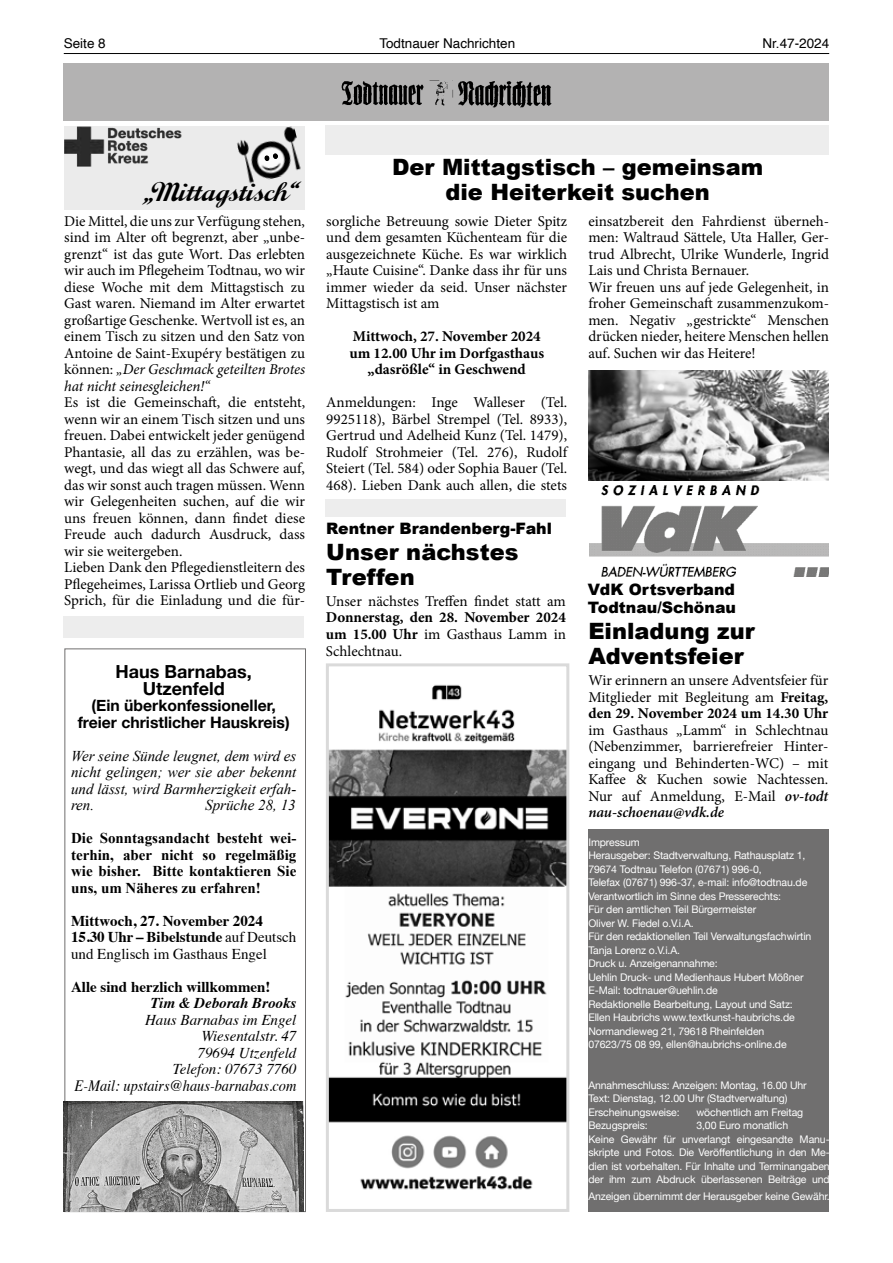
<style>
.page{position:relative;width:893px;height:1263px;background:#fff}
.page>*{position:absolute;margin:0;border:0;box-sizing:border-box;transform-origin:0 0}
.t1{font:30px "Moonshine Script NF";color:#000}
.t2{font:900 22.5px/25.5px "Arial";color:#000}
.t3{font:700 18px/16.5px "Helvetica Neue";color:#000;text-align:center}
.t4{font:700 15.75px/16.5px "Helvetica Neue";color:#000;text-align:center}
.t5{font:900 15.75px/18px "Arial";color:#000}
.t6{font:italic 15.75px "Times";color:#000;scale:.91 1}
.t7{font:15px/16.5px "Minion Pro";color:#000;text-align:justify}
.t8{font:700 15px/16.5px "Minion Pro";color:#000;text-align:center}
.t9{font:700 15px/16.5px "Times New Roman";color:#000;text-align:justify}
.t10{font:italic 15px/16.5px "Times New Roman";color:#000;text-align:justify}
.t11{font:700 15px/16.5px "Times";color:#000}
.t12{font:italic 15px/16.5px "Times";color:#000;text-align:right}
.t13{font:italic 700 15px "Times";color:#000}
.t14{font:13.5px "Helvetica";color:#000}
.t15{font:10.5px/13.5px "Helvetica Neue";letter-spacing:-.01em;color:#fff}
.s1{font-style:italic}
.s2{font-weight:400}
.s3{font-weight:700}
.s4{font-weight:600;font-style:italic}
</style>
<div class="page">
<hr style="left:64px;top:53px;width:765px;height:1px;background:#000">
<div style="left:64px;top:64px;width:765px;height:57px;background:#b3b2b2"></div>
<img style="left:341px;top:80px;width:211px;height:28px">
<div style="left:64px;top:126px;width:241px;height:84px;background:#ebebeb"></div>
<img style="left:64px;top:126px;width:118px;height:41px">
<img style="left:237px;top:126px;width:64px;height:58px">
<svg style="left:264px;top:153px;width:14px;height:9px"></svg>
<div style="left:326px;top:125px;width:503px;height:29px;background:#ededed"></div>
<div style="left:64px;top:648px;width:242px;height:564px;background:#fff;border:1px solid #706f6f"></div>
<img style="left:64px;top:1102px;width:240px;height:109px">
<img style="left:330px;top:684px;width:235px;height:506px">
<div style="left:326px;top:663px;width:243px;height:549px;border:3px solid #dadada"></div>
<div style="left:63px;top:617px;width:241px;height:21px;background:#ededed"></div>
<img style="left:590px;top:485px;width:239px;height:91px">
<img style="left:588px;top:370px;width:241px;height:111px">
<div style="left:326px;top:499px;width:240px;height:17px;background:#ededed"></div>
<div style="left:588px;top:829px;width:241px;height:383px;background:#706f6f"></div>
<p class="t14" style="left:64px;top:33px;width:44px">Seite 8</p>
<p class="t14" style="left:379px;top:33px;width:137px">Todtnauer Nachrichten</p>
<p class="t14" style="left:762px;top:33px;width:68px">Nr.47-2024</p>
<h1 class="t1" style="left:142px;top:176px;width:160px">„Mittagstisch“</h1>
<p class="t7" style="left:64px;top:213px;width:242px">Die Mittel, die uns zur Verfügung stehen, sind im Alter oft begrenzt, aber „unbe&shy;grenzt“ ist das gute Wort. Das erlebten wir auch im Pflegeheim Todtnau, wo wir diese Woche mit dem Mittagstisch zu Gast waren. Niemand im Alter erwartet großartige Geschenke. Wertvoll ist es, an einem Tisch zu sitzen und den Satz von Antoine de Saint-Exupéry bestätigen zu können: <span class="s1">„Der Geschmack geteilten Brotes hat nicht seinesgleichen!“</span></p>
<p class="t7" style="left:64px;top:394px;width:242px;text-align:left">Es ist die Gemeinschaft, die entsteht, wenn wir an einem Tisch sitzen und uns freuen. Dabei entwickelt jeder genügend Phantasie, all das zu erzählen, was be&shy;wegt, und das wiegt all das Schwere auf, das wir sonst auch tragen müssen. Wenn wir Gelegenheiten suchen, auf die wir uns freuen können, dann findet diese Freude auch dadurch Ausdruck, dass wir sie weitergeben.<br>Lieben Dank den Pflegedienstleitern des Pflegeheimes, Larissa Ortlieb und Georg Sprich, für die Einladung und die für-</p>
<p class="t3" style="left:116px;top:664px;width:138px">Haus Barnabas,<br>Utzenfeld</p>
<p class="t4" style="left:78px;top:698px;width:213px">(Ein überkonfessioneller, freier christlicher Hauskreis)</p>
<p class="t10" style="left:71px;top:747px;width:227px">Wer seine Sünde leugnet, dem wird es nicht gelingen; wer sie aber bekennt und lässt, wird Barmherzigkeit erfah&shy;ren.</p>
<p class="t10" style="left:205px;top:796px;width:92px">Sprüche 28, 13</p>
<p class="t9" style="left:71px;top:829px;width:227px">Die Sonntagsandacht besteht wei&shy;terhin, aber nicht so regelmäßig wie bisher. Bitte kontaktieren Sie uns, um Näheres zu erfahren!</p>
<p class="t11" style="left:71px;top:911px;width:227px">Mittwoch, 27. November 2024<br>15.30 Uhr – Bibelstunde <span class="s2">auf Deutsch und Englisch im Gasthaus Engel</span></p>
<p class="t11" style="left:71px;top:977px;width:201px">Alle sind herzlich willkommen!</p>
<p class="t13" style="left:151px;top:989px;width:147px">Tim &amp; Deborah Brooks</p>
<p class="t12" style="left:145px;top:1010px;width:153px">Haus Barnabas im Engel<br>Wiesentalstr. 47<br>79694 Utzenfeld<br>Telefon: 07673 7760</p>
<p class="t6" style="left:75px;top:1072px;width:245px">E-Mail: upstairs@haus-barnabas.com</p>
<h2 class="t2" style="left:392px;top:153px;width:373px;text-align:center">Der Mittagstisch – gemeinsam die Heiterkeit suchen</h2>
<p class="t7" style="left:326px;top:213px;width:242px">sorgliche Betreuung sowie Dieter Spitz und dem gesamten Küchenteam für die ausgezeichnete Küche. Es war wirklich „Haute Cuisine“. Danke dass ihr für uns immer wieder da seid. Unser nächster Mittagstisch ist am</p>
<p class="t8" style="left:349px;top:328px;width:196px">Mittwoch, 27. November 2024 um 12.00 Uhr im Dorfgasthaus „dasrößle“ in Geschwend</p>
<p class="t7" style="left:326px;top:394px;width:242px">Anmeldungen: Inge Walleser (Tel.<br>9925118), Bärbel Strempel (Tel. 8933), Gertrud und Adelheid Kunz (Tel. 1479), Rudolf Strohmeier (Tel. 276), Rudolf Steiert (Tel. 584) oder Sophia Bauer (Tel.<br>468). Lieben Dank auch allen, die stets</p>
<p class="t5" style="left:326px;top:519px;width:227px">Rentner Brandenberg-Fahl</p>
<h2 class="t2" style="left:326px;top:538px;width:194px">Unser nächstes<br>Treffen</h2>
<p class="t7" style="left:326px;top:593px;width:242px">Unser nächstes Treffen findet statt am</p>
<p class="t8" style="left:326px;top:609px;width:242px;text-align:justify">Donnerstag, den 28. November 2024 um 15.00 Uhr <span class="s2">im Gasthaus Lamm in Schlechtnau.</span></p>
<p class="t7" style="left:588px;top:213px;width:242px;text-align:left">einsatzbereit den Fahrdienst überneh&shy;men: Waltraud Sättele, Uta Haller, Ger&shy;trud Albrecht, Ulrike Wunderle, Ingrid Lais und Christa Bernauer.<br>Wir freuen uns auf jede Gelegenheit, in froher Gemeinschaft zusammenzukom&shy;men. Negativ „gestrickte“ Menschen drücken nieder, heitere Menschen hellen auf. Suchen wir das Heitere!</p>
<p class="t5" style="left:588px;top:580px;width:150px">VdK Ortsverband<br>Todtnau/Schönau</p>
<h2 class="t2" style="left:588px;top:617px;width:168px">Einladung zur<br>Adventsfeier</h2>
<p class="t7" style="left:588px;top:672px;width:241px">Wir erinnern an unsere Adventsfeier für Mitglieder mit Begleitung am <span class="s3">Freitag, den 29. November 2024 um 14.30 Uhr</span></p>
<p class="t7" style="left:588px;top:722px;width:241px">im Gasthaus „Lamm“ in Schlechtnau (Nebenzimmer, barrierefreier Hinter&shy;eingang und Behinderten-WC) – mit Kaffee &amp; Kuchen sowie Nachtessen.<br>Nur auf Anmeldung, E-Mail <span class="s4">ov-todt nau-schoenau@vdk.de</span></p>
<p class="t15" style="left:588px;top:836px;width:225px">Impressum<br>Herausgeber: Stadtverwaltung, Rathausplatz 1, 79674 Todtnau Telefon (07671) 996-0,<br>Telefax (07671) 996-37, e-mail: info@todtnau.de Verantwortlich im Sinne des Presserechts:<br>Für den amtlichen Teil Bürgermeister<br>Oliver W. Fiedel o.V.i.A.<br>Für den redaktionellen Teil Verwaltungsfachwirtin Tanja Lorenz o.V.i.A.<br>Druck u. Anzeigenannahme:<br>Uehlin Druck- und Medienhaus Hubert Mößner E-Mail: todtnauer@uehlin.de<br>Redaktionelle Bearbeitung, Layout und Satz:<br>Ellen Haubrichs www.textkunst-haubrichs.de Normandieweg 21, 79618 Rheinfelden<br>07623/75 08 99, ellen@haubrichs-online.de</p>
<p class="t15" style="left:588px;top:1079px;width:220px">Annahmeschluss: Anzeigen: Montag, 16.00 Uhr<br>Text: Dienstag, 12.00 Uhr (Stadtverwaltung)<br>Erscheinungsweise:</p>
<p class="t15" style="left:696px;top:1106px;width:108px">wöchentlich am Freitag</p>
<p class="t15" style="left:588px;top:1119px;width:243px;text-indent:108px">3,00 Euro monatlich<br>Keine Gewähr für unverlangt eingesandte Manu&shy;skripte und Fotos. Die Veröffentlichung in den Me&shy;dien ist vorbehalten. Für Inhalte und Terminangaben der ihm zum Abdruck überlassenen Beiträge und</p>
<p class="t15" style="left:588px;top:1190px;width:243px">Anzeigen übernimmt der Herausgeber keine Gewähr.</p>
<p class="t15" style="left:588px;top:1119px;width:61px">Bezugspreis:</p>
</div>
